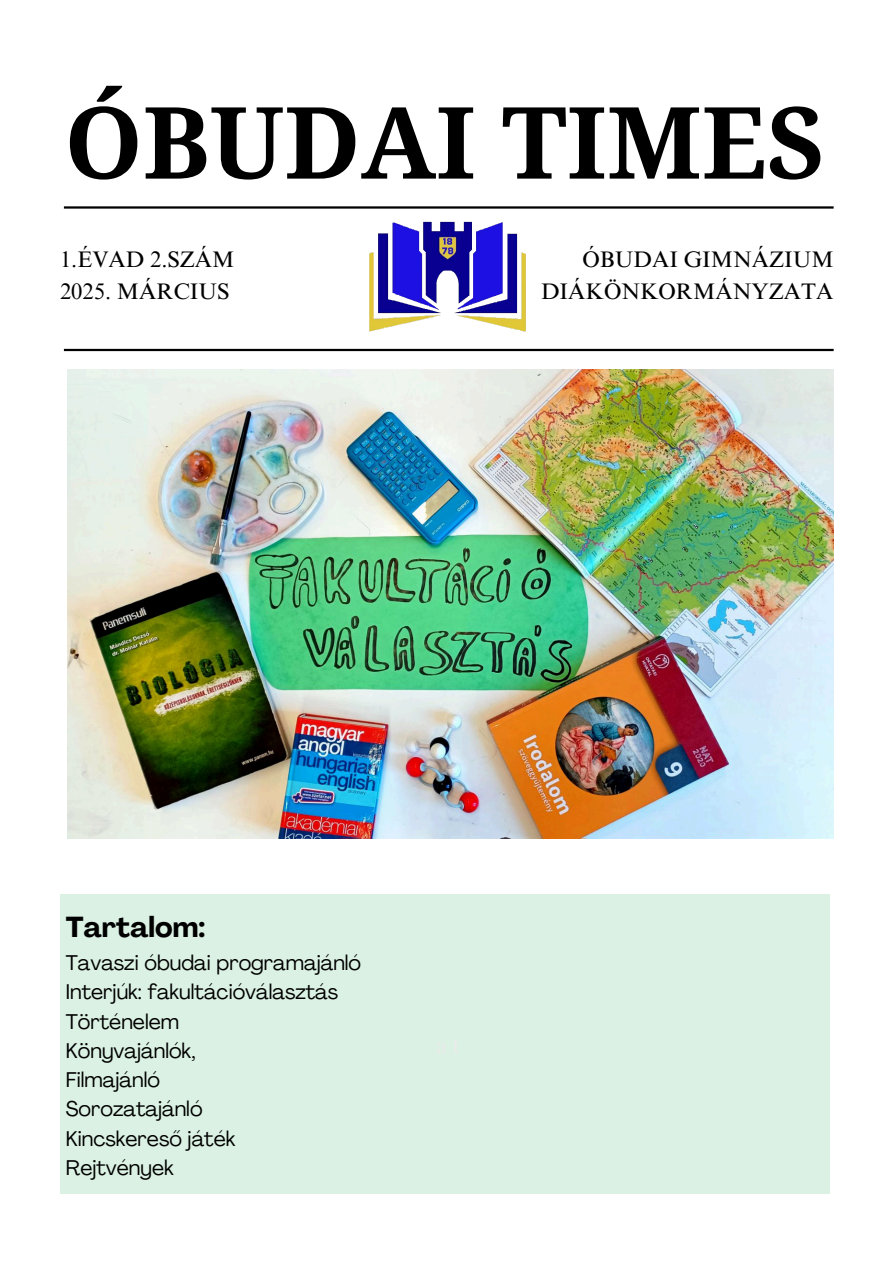
<style>
.page{position:relative;width:894px;height:1264px;background:#fff}
.page>*{position:absolute;margin:0;border:0;box-sizing:border-box;transform-origin:0 0}
.t1{font:700 99.6px "Noto Serif";color:#000}
.t2{font:700 28.5px "Agrandir";color:#000}
.t3{font:22.5px/31.5px "Times NRMT Pro";color:#000;text-align:right}
.t4{font:21px "Agrandir";color:#000}
</style>
<div class="page">
<hr style="left:64px;top:206px;width:769px;height:3px;background:#000">
<hr style="left:64px;top:349px;width:769px;height:2px;background:#000">
<img style="left:68px;top:369px;width:765px;height:469px">
<div style="left:60px;top:894px;width:769px;height:299px;background:#daf1e3"></div>
<img style="left:350px;top:208px;width:189px;height:124px">
<h1 class="t1" style="left:64px;top:72px;width:762px">ÓBUDAI TIMES</h1>
<p class="t3" style="left:60px;top:247px;width:176px;text-align:left">1.ÉVAD 2.SZÁM<br>2025. MÁRCIUS</p>
<p class="t3" style="left:541px;top:247px;width:294px">ÓBUDAI GIMNÁZIUM<br>DIÁKÖNKORMÁNYZATA</p>
<p class="t2" style="left:66px;top:916px;width:141px">Tartalom:</p>
<p class="t4" style="left:66px;top:954px;width:297px">Tavaszi óbudai programajánló</p>
<h2 class="t4" style="left:66px;top:983px;width:274px">Interjúk: fakultációválasztás</h2>
<h2 class="t4" style="left:66px;top:1012px;width:115px">Történelem</h2>
<p class="t4" style="left:66px;top:1042px;width:131px">Könyvajánlók,</p>
<p class="t4" style="left:66px;top:1071px;width:96px">Filmajánló</p>
<h3 class="t4" style="left:66px;top:1100px;width:138px">Sorozatajánló</h3>
<p class="t4" style="left:66px;top:1129px;width:171px">Kincskereső játék</p>
<p class="t4" style="left:66px;top:1159px;width:109px">Rejtvények</p>
</div>
